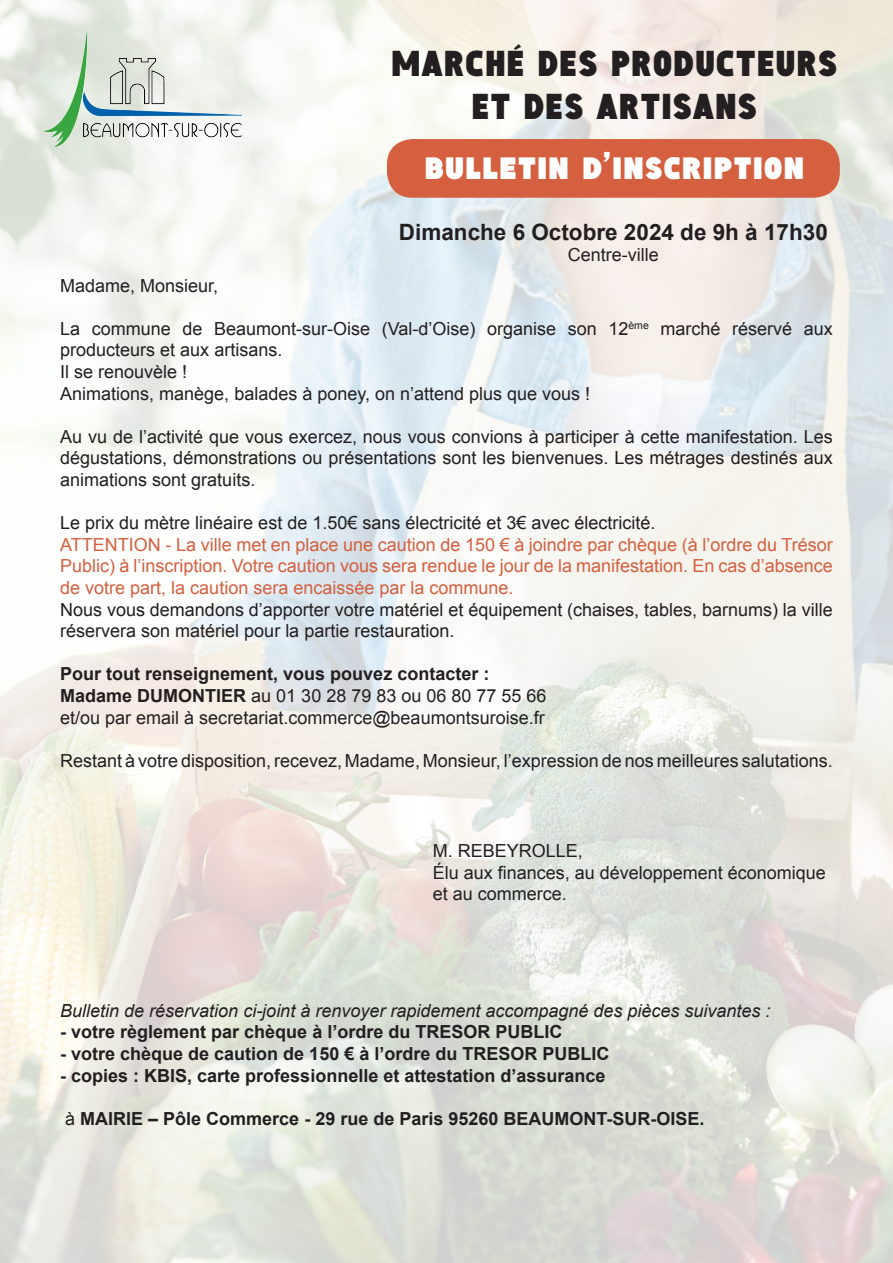
<style>
.page{position:relative;width:893px;height:1263px;background:#fff}
.page>*{position:absolute;margin:0;border:0;box-sizing:border-box;transform-origin:0 0}
.t1{font:36px "Aguardiente";color:#231f20}
.t2{font:36px "Aguardiente";color:#fff}
.t3{font:700 22.5px "Arial";color:#231f20}
.t4{font:18px/21.6px "Arial";color:#231f20}
.t5{font:700 18px "Arial";color:#231f20}
.t6{font:18px/21.6px "Arial";color:#d4603f;text-align:justify}
.t7{font:italic 18px "Arial";color:#231f20}
.s1{font-weight:700}
.s2{font-weight:400}
</style>
<div class="page">
<img style="left:0;top:0;width:893px;height:1263px">
<img style="left:43px;top:32px;width:198px;height:115px">
<div style="left:387px;top:139px;width:453px;height:59px;background:#d4603f;border-radius:26px"></div>
<p class="t1" style="left:391px;top:43px;width:449px">MARCHÉ DES PRODUCTEURS</p>
<p class="t1" style="left:471px;top:86px;width:288px">ET DES ARTISANS</p>
<p class="t2" style="left:424px;top:146px;width:382px">bulletin d’inscription</p>
<p class="t3" style="left:399px;top:217px;width:430px">Dimanche 6 Octobre 2024 de 9h à 17h30</p>
<p class="t4" style="left:568px;top:244px;width:93px">Centre-ville</p>
<p class="t4" style="left:60px;top:275px;width:160px">Madame, Monsieur,</p>
<p class="t4" style="left:60px;top:318px;width:774px">La commune de Beaumont-sur-Oise (Val-d’Oise) organise son 12<sup>ème</sup> marché réservé aux producteurs et aux artisans.</p>
<p class="t4" style="left:60px;top:361px;width:129px">Il se renouvèle !</p>
<p class="t4" style="left:60px;top:383px;width:532px">Animations, manège, balades à poney, on n’attend plus que vous !</p>
<p class="t4" style="left:60px;top:426px;width:774px;text-align:justify">Au vu de l’activité que vous exercez, nous vous convions à participer à cette manifestation. Les dégustations, démonstrations ou présentations sont les bienvenues. Les métrages destinés aux animations sont gratuits.</p>
<p class="t4" style="left:60px;top:512px;width:597px">Le prix du mètre linéaire est de 1.50€ sans électricité et 3€ avec électricité.</p>
<p class="t6" style="left:60px;top:534px;width:774px">ATTENTION - La ville met en place une caution de 150 € à joindre par chèque (à l’ordre du Trésor Public) à l’inscription. Votre caution vous sera rendue le jour de la manifestation. En cas d’absence de votre part, la caution sera encaissée par la commune.</p>
<p class="t4" style="left:60px;top:599px;width:774px">Nous vous demandons d’apporter votre matériel et équipement (chaises, tables, barnums) la ville réservera son matériel pour la partie restauration.</p>
<p class="t5" style="left:60px;top:662px;width:431px">Pour tout renseignement, vous pouvez contacter :</p>
<p class="t4" style="left:60px;top:685px;width:488px"><span class="s1">Madame DUMONTIER</span> au 01 30 28 79 83 ou 06 80 77 55 66</p>
<p class="t4" style="left:60px;top:707px;width:486px">et/ou par email à secretariat.commerce@beaumontsuroise.fr</p>
<p class="t4" style="left:60px;top:750px;width:774px">Restant à votre disposition, recevez, Madame, Monsieur, l’expression de nos meilleures salutations.</p>
<p class="t4" style="left:433px;top:840px;width:152px">M. REBEYROLLE,</p>
<p class="t4" style="left:433px;top:862px;width:395px">Élu aux finances, au développement économique et au commerce.</p>
<p class="t7" style="left:60px;top:999px;width:712px">Bulletin de réservation ci-joint à renvoyer rapidement accompagné des pièces suivantes :</p>
<p class="t5" style="left:60px;top:1020px;width:504px">- votre règlement par chèque à l’ordre du TRESOR PUBLIC</p>
<p class="t5" style="left:60px;top:1041px;width:551px">- votre chèque de caution de 150 € à l’ordre du TRESOR PUBLIC</p>
<p class="t5" style="left:60px;top:1063px;width:547px">- copies : KBIS, carte professionnelle et attestation d’assurance</p>
<p class="t5" style="left:65px;top:1106px;width:641px"><span class="s2">à</span> MAIRIE – Pôle Commerce - 29 rue de Paris 95260 BEAUMONT-SUR-OISE.</p>
</div>
